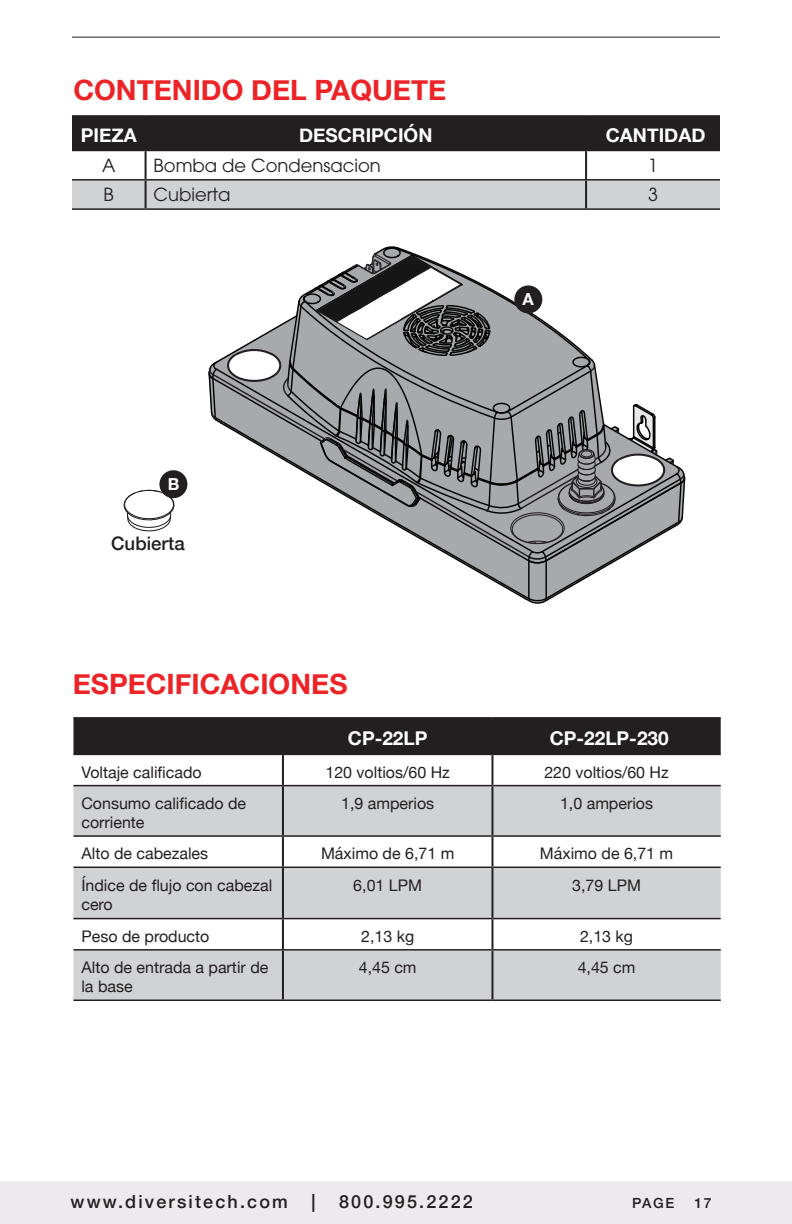
<style>
.page{position:relative;width:792px;height:1224px;background:#fff}
.page>*{position:absolute;margin:0;border:0;box-sizing:border-box;transform-origin:0 0}
.t1{font:700 28px "Helvetica Neue";color:#ec2327}
.t2{font:700 19px "Helvetica Neue";color:#fff}
.t3{font:500 18.6px "Helvetica Neue";color:#231f20}
.t4{font:500 18px "Helvetica Neue";letter-spacing:.12em;color:#231f20}
.t5{font:18px "ITC Avant Garde Std";color:#231f20}
.t6{font:700 16.6px "Helvetica Neue";color:#fff}
.t7{font:16px/19.2px "Helvetica Neue";color:#231f20}
.t8{font:500 14px "Helvetica Neue";letter-spacing:.12em;color:#231f20}
</style>
<div class="page">
<div style="left:0;top:1182px;width:792px;height:42px;background:#edeaee"></div>
<hr style="left:72px;top:37px;width:648px;height:1px;background:#231f20">
<div style="left:72px;top:117px;width:648px;height:33px;background:#231f20"></div>
<div style="left:72px;top:181px;width:648px;height:27px;background:#d1d2d4"></div>
<hr style="left:145px;top:117px;width:2px;height:33px;background:#231f20">
<hr style="left:585px;top:117px;width:2px;height:33px;background:#231f20">
<hr style="left:145px;top:151px;width:2px;height:28px;background:#231f20">
<hr style="left:585px;top:151px;width:2px;height:28px;background:#231f20">
<hr style="left:145px;top:181px;width:2px;height:27px;background:#231f20">
<hr style="left:585px;top:181px;width:2px;height:27px;background:#231f20">
<hr style="left:72px;top:115px;width:74px;height:2px;background:#231f20">
<hr style="left:146px;top:115px;width:440px;height:2px;background:#231f20">
<hr style="left:586px;top:115px;width:134px;height:2px;background:#231f20">
<hr style="left:72px;top:150px;width:74px;height:1px;background:#231f20">
<hr style="left:146px;top:150px;width:440px;height:1px;background:#231f20">
<hr style="left:586px;top:150px;width:134px;height:1px;background:#231f20">
<hr style="left:72px;top:179px;width:74px;height:2px;background:#231f20">
<hr style="left:146px;top:179px;width:440px;height:2px;background:#231f20">
<hr style="left:586px;top:179px;width:134px;height:2px;background:#231f20">
<hr style="left:72px;top:208px;width:74px;height:2px;background:#231f20">
<hr style="left:146px;top:208px;width:440px;height:2px;background:#231f20">
<hr style="left:586px;top:208px;width:134px;height:2px;background:#231f20">
<div style="left:73px;top:719px;width:648px;height:35px;background:#231f20"></div>
<div style="left:73px;top:786px;width:648px;height:49px;background:#d1d2d4"></div>
<svg style="left:73px;top:837px;width:648px;height:112px"></svg>
<div style="left:73px;top:951px;width:648px;height:49px;background:#d1d2d4"></div>
<hr style="left:282px;top:719px;width:2px;height:35px;background:#231f20">
<hr style="left:491px;top:719px;width:2px;height:35px;background:#231f20">
<hr style="left:282px;top:755px;width:2px;height:30px;background:#231f20">
<hr style="left:491px;top:755px;width:2px;height:30px;background:#231f20">
<hr style="left:282px;top:786px;width:2px;height:49px;background:#231f20">
<hr style="left:491px;top:786px;width:2px;height:49px;background:#231f20">
<hr style="left:282px;top:837px;width:2px;height:30px;background:#231f20">
<hr style="left:491px;top:837px;width:2px;height:30px;background:#231f20">
<hr style="left:282px;top:868px;width:2px;height:50px;background:#231f20">
<hr style="left:491px;top:868px;width:2px;height:50px;background:#231f20">
<hr style="left:282px;top:919px;width:2px;height:30px;background:#231f20">
<hr style="left:491px;top:919px;width:2px;height:30px;background:#231f20">
<hr style="left:282px;top:951px;width:2px;height:49px;background:#231f20">
<hr style="left:491px;top:951px;width:2px;height:49px;background:#231f20">
<hr style="left:73px;top:717px;width:210px;height:2px;background:#231f20">
<hr style="left:283px;top:717px;width:209px;height:2px;background:#231f20">
<hr style="left:492px;top:717px;width:229px;height:2px;background:#231f20">
<hr style="left:73px;top:754px;width:210px;height:1px;background:#231f20">
<hr style="left:283px;top:754px;width:209px;height:1px;background:#231f20">
<hr style="left:492px;top:754px;width:229px;height:1px;background:#231f20">
<hr style="left:73px;top:785px;width:210px;height:1px;background:#231f20">
<hr style="left:283px;top:785px;width:209px;height:1px;background:#231f20">
<hr style="left:492px;top:785px;width:229px;height:1px;background:#231f20">
<hr style="left:73px;top:835px;width:210px;height:2px;background:#231f20">
<hr style="left:283px;top:835px;width:209px;height:2px;background:#231f20">
<hr style="left:492px;top:835px;width:229px;height:2px;background:#231f20">
<hr style="left:73px;top:867px;width:210px;height:1px;background:#231f20">
<hr style="left:283px;top:867px;width:209px;height:1px;background:#231f20">
<hr style="left:492px;top:867px;width:229px;height:1px;background:#231f20">
<hr style="left:73px;top:918px;width:210px;height:1px;background:#231f20">
<hr style="left:283px;top:918px;width:209px;height:1px;background:#231f20">
<hr style="left:492px;top:918px;width:229px;height:1px;background:#231f20">
<hr style="left:73px;top:949px;width:210px;height:2px;background:#231f20">
<hr style="left:283px;top:949px;width:209px;height:2px;background:#231f20">
<hr style="left:492px;top:949px;width:229px;height:2px;background:#231f20">
<hr style="left:73px;top:1000px;width:210px;height:1px;background:#231f20">
<hr style="left:283px;top:1000px;width:209px;height:1px;background:#231f20">
<hr style="left:492px;top:1000px;width:229px;height:1px;background:#231f20">
<svg style="left:208px;top:246px;width:478px;height:358px"></svg>
<svg style="left:123px;top:489px;width:52px;height:43px"></svg>
<div style="left:514px;top:285px;width:28px;height:28px;background:#231f20;border-radius:50%"></div>
<div style="left:159px;top:470px;width:28px;height:28px;background:#231f20;border-radius:50%"></div>
<p class="t1" style="left:73px;top:68px;width:374px">CONTENIDO DEL PAQUETE</p>
<p class="t2" style="left:81px;top:121px;width:57px">PIEZA</p>
<p class="t2" style="left:299px;top:121px;width:135px">DESCRIPCIÓN</p>
<p class="t2" style="left:606px;top:121px;width:101px">CANTIDAD</p>
<p class="t5" style="left:102px;top:154px;width:15px">A</p>
<p class="t5" style="left:154px;top:154px;width:229px">Bomba de Condensacion</p>
<p class="t5" style="left:648px;top:154px;width:11px">1</p>
<p class="t5" style="left:104px;top:183px;width:12px">B</p>
<p class="t5" style="left:154px;top:183px;width:78px">Cubierta</p>
<p class="t5" style="left:648px;top:183px;width:11px">3</p>
<p class="t6" style="left:168px;top:471px;width:13px">B</p>
<p class="t3" style="left:111px;top:529px;width:75px">Cubierta</p>
<p class="t1" style="left:73px;top:662px;width:276px">ESPECIFICACIONES</p>
<p class="t6" style="left:523px;top:286px;width:13px">A</p>
<p class="t2" style="left:348px;top:724px;width:81px">CP-22LP</p>
<p class="t2" style="left:550px;top:724px;width:120px">CP-22LP-230</p>
<p class="t7" style="left:81px;top:763px;width:122px">Voltaje calificado</p>
<p class="t7" style="left:325px;top:763px;width:126px">120 voltios/60 Hz</p>
<p class="t7" style="left:544px;top:763px;width:126px">220 voltios/60 Hz</p>
<p class="t7" style="left:81px;top:794px;width:166px">Consumo calificado de corriente</p>
<p class="t7" style="left:341px;top:794px;width:95px">1,9 amperios</p>
<p class="t7" style="left:560px;top:794px;width:95px">1,0 amperios</p>
<p class="t7" style="left:81px;top:845px;width:128px">Alto de cabezales</p>
<p class="t7" style="left:321px;top:845px;width:135px">Máximo de 6,71 m</p>
<p class="t7" style="left:540px;top:845px;width:135px">Máximo de 6,71 m</p>
<p class="t7" style="left:81px;top:876px;width:192px">Índice de flujo con cabezal cero</p>
<p class="t7" style="left:353px;top:876px;width:70px">6,01 LPM</p>
<p class="t7" style="left:572px;top:876px;width:70px">3,79 LPM</p>
<p class="t7" style="left:81px;top:927px;width:130px">Peso de producto</p>
<p class="t7" style="left:361px;top:927px;width:55px">2,13 kg</p>
<p class="t7" style="left:580px;top:927px;width:55px">2,13 kg</p>
<p class="t7" style="left:81px;top:959px;width:188px">Alto de entrada a partir de la base</p>
<p class="t7" style="left:359px;top:959px;width:59px">4,45 cm</p>
<p class="t7" style="left:578px;top:959px;width:59px">4,45 cm</p>
<p class="t4" style="left:71px;top:1187px;width:219px">www.diversitech.com</p>
<p class="t4" style="left:312px;top:1187px;width:5px">|</p>
<p class="t4" style="left:339px;top:1187px;width:135px">800.995.2222</p>
<p class="t8" style="left:632px;top:1192px;width:44px">PAGE</p>
<p class="t8" style="left:694px;top:1192px;width:19px">17</p>
</div>
